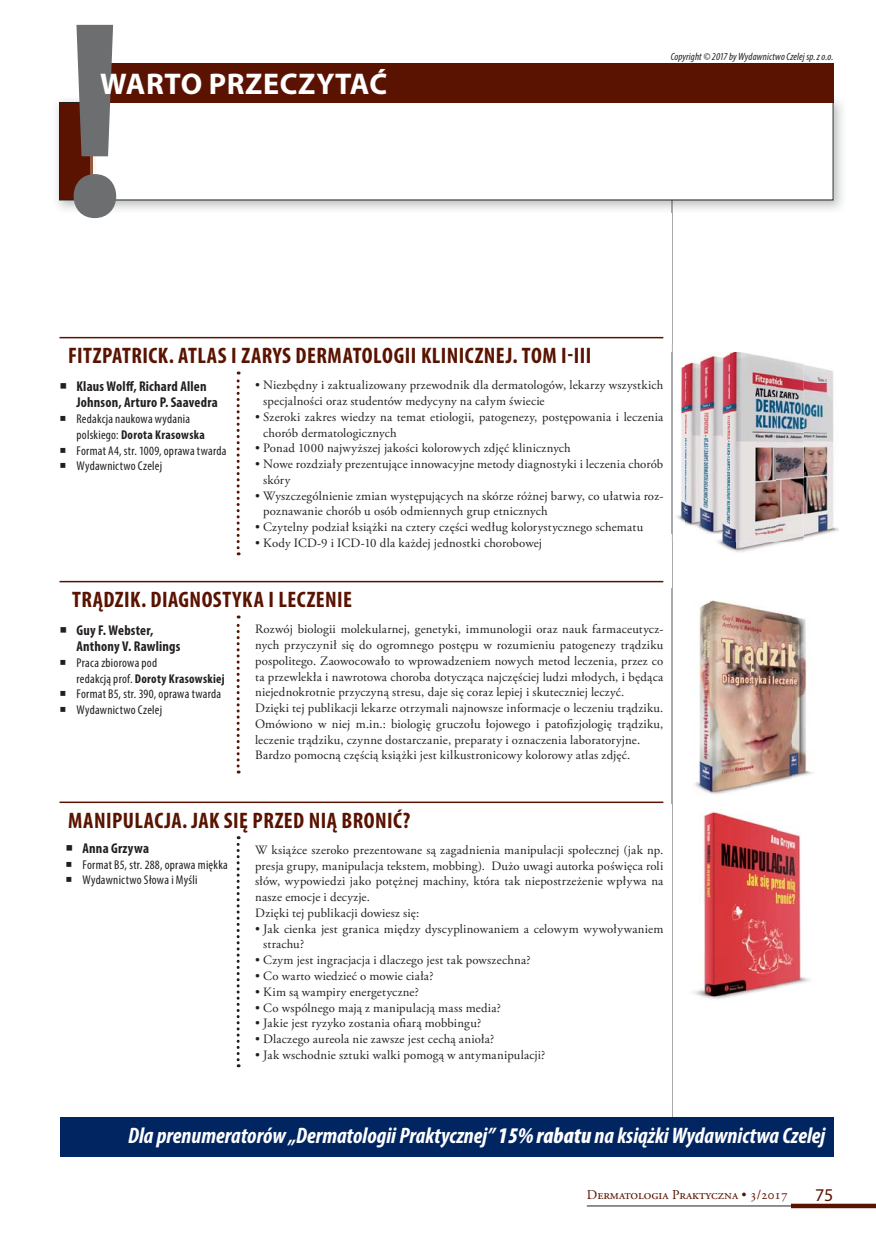
<style>
.page{position:relative;width:876px;height:1242px;background:#fff}
.page>*{position:absolute;margin:0;border:0;box-sizing:border-box;transform-origin:0 0}
.t1{font:700 30px "Myriad Pro";letter-spacing:.02em;color:#fff}
.t2{font:700 condensed 22.5px "Myriad Pro";letter-spacing:.02em;color:#5a1300}
.t3{font:italic 700 condensed 22.5px "Myriad Pro";color:#fff}
.t4{font:18px "Myriad Pro";color:#5a1300}
.t5{font:700 condensed 14.25px/16.5px "Myriad Pro";letter-spacing:.015em;color:#231f20}
.t6{font:13.5px "Adobe Garamond Pro";color:#5a1300}
.t7{font:12.75px/15.8px "Adobe Garamond Pro";letter-spacing:.015em;color:#231f20}
.t8{font:condensed 12.75px/15.8px "Myriad Pro";letter-spacing:.02em;color:#231f20}
.t9{font:italic condensed 10.5px "Myriad Pro";letter-spacing:.01em;color:#231f20}
.s1{font-weight:700}
.s2{font-weight:900}
</style>
<div class="page">
<hr style="left:587px;top:1205px;width:289px;height:1px;background:#231f20">
<div style="left:791px;top:1203px;width:85px;height:5px;background:#5a1300"></div>
<hr style="left:672px;top:64px;width:1px;height:1092px;background:#a7a9ac">
<img style="left:671px;top:345px;width:15px;height:196px">
<img style="left:672px;top:345px;width:1px;height:197px">
<img style="left:672px;top:352px;width:1px;height:181px">
<svg style="left:237px;top:371px;width:3px;height:184px"></svg>
<hr style="left:60px;top:337px;width:603px;height:1px;background:#5a1300">
<svg style="left:237px;top:615px;width:3px;height:158px"></svg>
<hr style="left:60px;top:581px;width:603px;height:1px;background:#5a1300">
<hr style="left:60px;top:801px;width:603px;height:2px;background:#5a1300">
<svg style="left:237px;top:836px;width:3px;height:231px"></svg>
<img style="left:804px;top:365px;width:29px;height:18px">
<img style="left:804px;top:383px;width:30px;height:134px">
<img style="left:717px;top:542px;width:71px;height:11px">
<img style="left:788px;top:517px;width:51px;height:26px">
<img style="left:775px;top:358px;width:29px;height:36px">
<img style="left:775px;top:394px;width:29px;height:98px">
<img style="left:708px;top:533px;width:56px;height:9px">
<img style="left:764px;top:492px;width:40px;height:50px">
<img style="left:686px;top:352px;width:89px;height:181px">
<img style="left:671px;top:588px;width:142px;height:215px">
<img style="left:672px;top:588px;width:1px;height:215px">
<img style="left:677px;top:801px;width:136px;height:198px">
<img style="left:56px;top:96px;width:787px;height:117px">
<img style="left:672px;top:200px;width:1px;height:13px">
<div style="left:60px;top:102px;width:773px;height:98px;background:#fff"></div>
<div style="left:59px;top:102px;width:774px;height:98px;border:1px solid #231f20"></div>
<div style="left:91px;top:63px;width:742px;height:39px;background:#5a1300"></div>
<div style="left:60px;top:1117px;width:773px;height:40px;background:#002561"></div>
<svg style="left:73px;top:25px;width:43px;height:193px"></svg>
<h1 class="t1" style="left:100px;top:73px;width:289px">WARTO PRZECZYTAĆ</h1>
<p class="t9" style="left:671px;top:52px;width:164px">Copyright © 2017 by Wydawnictwo Czelej sp. z o.o.</p>
<h2 class="t2" style="left:68px;top:347px;width:525px">FITZPATRICK. ATLAS I ZARYS DERMATOLOGII KLINICZNEJ. TOM I-III</h2>
<p class="t5" style="left:77px;top:379px;width:143px">Klaus Wolff, Richard Allen<br>Johnson, Arturo P. Saavedra</p>
<p class="t8" style="left:77px;top:412px;width:151px">Redakcja naukowa wydania polskiego: <span class="s1">Dorota Krasowska<br></span>Format A4, str. 1009, oprawa twarda<br>Wydawnictwo Czelej</p>
<p class="t7" style="left:263px;top:378px;width:402px;text-indent:-8px">• Niezbędny i zaktualizowany przewodnik dla dermatologów, lekarzy wszystkich specjalności oraz studentów medycyny na całym świecie</p>
<p class="t7" style="left:263px;top:410px;width:402px;text-indent:-8px">• Szeroki zakres wiedzy na temat etiologii, patogenezy, postępowania i leczenia chorób dermatologicznych</p>
<p class="t7" style="left:255px;top:441px;width:317px">• Ponad 1000 najwyższej jakości kolorowych zdjęć klinicznych</p>
<p class="t7" style="left:263px;top:457px;width:402px;text-indent:-8px">• Nowe rozdziały prezentujące innowacyjne metody diagnostyki i leczenia chorób skóry</p>
<p class="t7" style="left:263px;top:489px;width:402px;text-indent:-8px">• Wyszczególnienie zmian występujących na skórze różnej barwy, co ułatwia roz&shy;poznawanie chorób u osób odmiennych grup etnicznych</p>
<p class="t7" style="left:255px;top:520px;width:390px">• Czytelny podział książki na cztery części według kolorystycznego schematu</p>
<p class="t7" style="left:255px;top:536px;width:289px">• Kody ICD-9 i ICD-10 dla każdej jednostki chorobowej</p>
<h2 class="t2" style="left:72px;top:591px;width:282px">TRĄDZIK. DIAGNOSTYKA I LECZENIE</h2>
<p class="t5" style="left:77px;top:623px;width:106px">Guy F. Webster,<br>Anthony V. Rawlings</p>
<p class="t8" style="left:77px;top:656px;width:150px">Praca zbiorowa pod<br>redakcją prof. <span class="s1">Doroty Krasowskiej<br></span>Format B5, str. 390, oprawa twarda<br>Wydawnictwo Czelej</p>
<p class="t7" style="left:255px;top:622px;width:410px">Rozwój biologii molekularnej, genetyki, immunologii oraz nauk farmaceutycz&shy;nych przyczynił się do ogromnego postępu w rozumieniu pato genezy trądziku pospolitego. Zaowocowało to wprowadzeniem nowych metod leczenia, przez co ta przewlekła i nawrotowa choroba dotycząca najczęściej ludzi młodych, i będąca niejednokrotnie przyczyną stresu, daje się coraz lepiej i skuteczniej leczyć.<br>Dzięki tej publikacji lekarze otrzymali najnowsze informacje o leczeniu trądziku.<br>Omówiono w niej m.in.: biologię gruczołu łojowego i patofizjologię trądziku, leczenie trądziku, czynne dostarczanie, preparaty i oznaczenia laboratoryjne.<br>Bardzo pomocną częścią książki jest kilkustronicowy kolorowy atlas zdjęć.</p>
<h2 class="t2" style="left:68px;top:811px;width:343px">MANIPULACJA. JAK SIĘ PRZED NIĄ BRONIĆ?</h2>
<p class="t5" style="left:83px;top:841px;width:68px">Anna Grzywa</p>
<p class="t8" style="left:83px;top:858px;width:147px">Format B5, str. 288, oprawa miękka<br>Wydawnictwo Słowa i Myśli</p>
<p class="t7" style="left:255px;top:843px;width:410px">W książce szeroko prezentowane są zagadnienia manipulacji społecznej (jak np. presja grupy, manipulacja tekstem, mobbing). Dużo uwagi autorka poświęca roli słów, wypowiedzi jako potężnej machiny, która tak niepostrzeżenie wpływa na nasze emocje i decyzje.<br>Dzięki tej publikacji dowiesz się:</p>
<p class="t7" style="left:263px;top:922px;width:402px;text-indent:-8px">• Jak cienka jest granica między dyscyplinowaniem a celowym wywoływaniem strachu?</p>
<p class="t7" style="left:255px;top:953px;width:277px">• Czym jest ingracjacja i dlaczego jest tak powszechna?</p>
<p class="t7" style="left:255px;top:969px;width:180px">• Co warto wiedzieć o mowie ciała?</p>
<p class="t7" style="left:255px;top:985px;width:165px">• Kim są wampiry energetyczne?</p>
<p class="t7" style="left:255px;top:1000px;width:247px">• Co wspólnego mają z manipulacją mass media?</p>
<p class="t7" style="left:255px;top:1016px;width:227px">• Jakie jest ryzyko zostania ofiarą mobbingu?</p>
<p class="t7" style="left:255px;top:1032px;width:241px">• Dlaczego aureola nie zawsze jest cechą anioła?</p>
<p class="t7" style="left:255px;top:1048px;width:292px">• Jak wschodnie sztuki walki pomogą w antymanipulacji?</p>
<h2 class="t3" style="left:128px;top:1127px;width:698px">Dla prenumeratorów „Dermatologii Praktycznej” <span class="s2">15% rabatu</span> na książki Wydawnictwa Czelej</h2>
<p class="t6" style="left:587px;top:1189px;width:202px">Dermatologia Praktyczna • 3/2017</p>
<h3 class="t4" style="left:815px;top:1187px;width:20px">75</h3>
</div>
